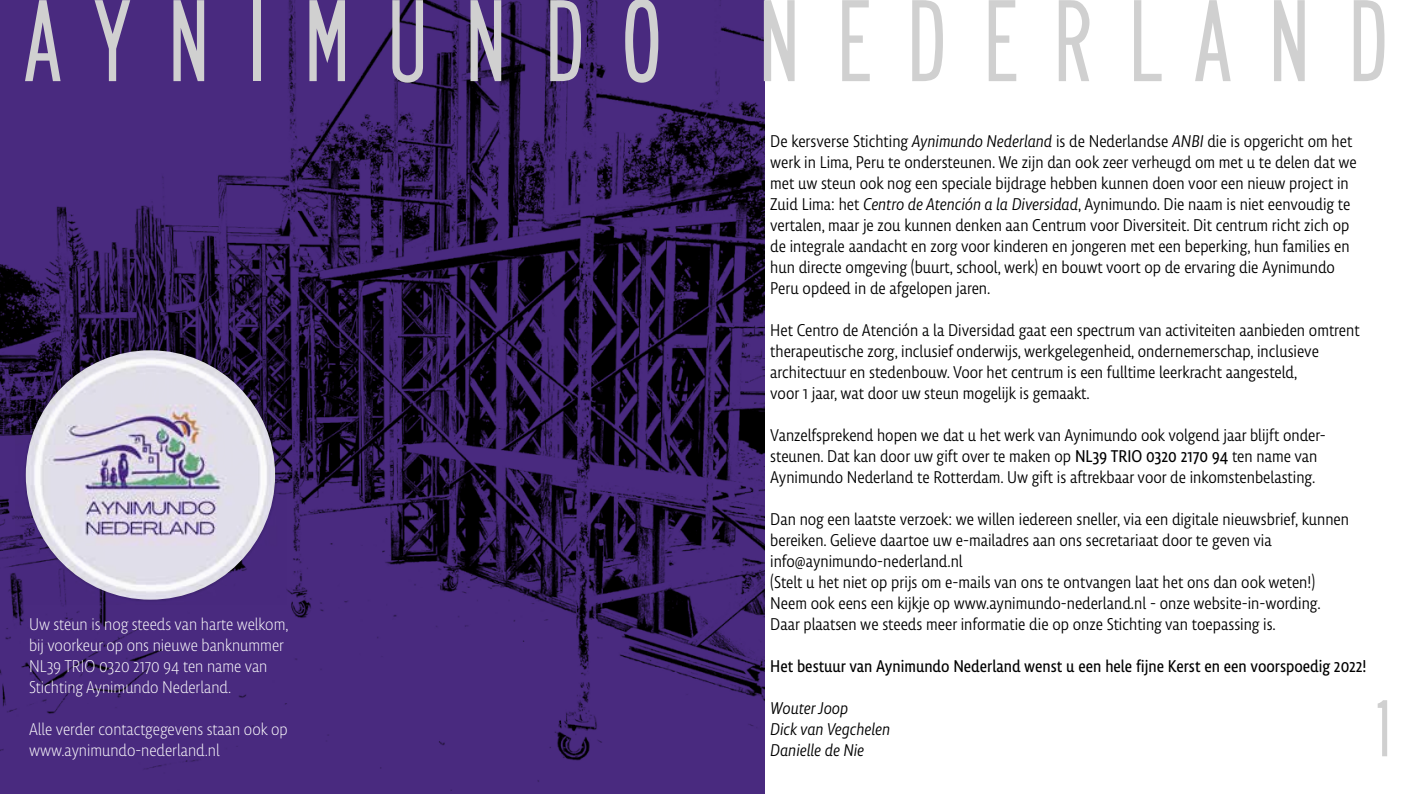
<style>
.page{position:relative;width:1414px;height:794px;background:#fff}
.page>*{position:absolute;margin:0;border:0;box-sizing:border-box;transform-origin:0 0}
.t1{font:121.45px "Saa Series AD";letter-spacing:.27em;color:#d0d0d0}
.t2{font:84px "Saa Series AD";color:#d0d0d0}
.t3{font:17.5px/21px "Lemon Sans Next Cond S Light";color:#000}
.t4{font:300 17.5px/21px "Lemon Sans Next Cond";color:#fff}
.t5{font:17.5px "Lemon Sans Next Cond";color:#000}
.t6{font:italic 17.5px/21px "Lemon Sans Next Cond S Light";color:#000}
.s1{font-style:italic}
.s2{font-family:"Lemon Sans Next Cond"}
</style>
<div class="page">
<img style="left:0;top:0;width:764px;height:794px">
<img style="left:15px;top:345px;width:272px;height:260px">
<h1 class="t1" style="left:23px;top:-23px;width:1369px">AYNIMUNDO NEDERLAND</h1>
<p class="t4" style="left:29px;top:614px;width:261px">Uw steun is nog steeds van harte welkom, bij voorkeur op ons nieuwe banknummer NL39 TRIO 0320 2170 94 ten name van Stichting Aynimundo Nederland.</p>
<p class="t4" style="left:29px;top:719px;width:260px">Alle verder contactgegevens staan ook op www.aynimundo-nederland.nl</p>
<p class="t3" style="left:770px;top:131px;width:588px">De kersverse Stichting <span class="s1">Aynimundo Nederland</span> is de Nederlandse <span class="s1">ANBI</span> die is opgericht om het werk in Lima, Peru te ondersteunen. We zijn dan ook zeer verheugd om met u te delen dat we met uw steun ook nog een speciale bijdrage hebben kunnen doen voor een nieuw project in Zuid Lima: het <span class="s1">Centro de Atención a la Diversidad</span>, Aynimundo. Die naam is niet eenvoudig te vertalen, maar je zou kunnen denken aan Centrum voor Diversiteit. Dit centrum richt zich op de integrale aandacht en zorg voor kinderen en jongeren met een beperking, hun families en hun directe omgeving (buurt, school, werk) en bouwt voort op de ervaring die Aynimundo Peru opdeed in de afgelopen jaren.</p>
<p class="t3" style="left:770px;top:320px;width:591px">Het Centro de Atención a la Diversidad gaat een spectrum van activiteiten aanbieden omtrent therapeutische zorg, inclusief onderwijs, werkgelegenheid, ondernemerschap, inclusieve architectuur en stedenbouw. Voor het centrum is een fulltime leerkracht aangesteld,<br>voor 1 jaar, wat door uw steun mogelijk is gemaakt.</p>
<p class="t3" style="left:770px;top:425px;width:557px">Vanzelfsprekend hopen we dat u het werk van Aynimundo ook volgend jaar blijft onder&shy;steunen. Dat kan door uw gift over te maken op <span class="s2">NL39 TRIO 0320 2170 94</span> ten name van<br>Aynimundo Nederland te Rotterdam. Uw gift is aftrekbaar voor de inkomstenbelasting.</p>
<p class="t3" style="left:770px;top:509px;width:580px">Dan nog een laatste verzoek: we willen iedereen sneller, via een digitale nieuwsbrief, kunnen bereiken. Gelieve daartoe uw e-mailadres aan ons secretariaat door te geven via info@aynimundo-nederland.nl<br>(Stelt u het niet op prijs om e-mails van ons te ontvangen laat het ons dan ook weten!)<br>Neem ook eens een kijkje op www.aynimundo-nederland.nl - onze website-in-wording.<br>Daar plaatsen we steeds meer informatie die op onze Stichting van toepassing is.</p>
<p class="t5" style="left:770px;top:656px;width:598px">Het bestuur van Aynimundo Nederland wenst u een hele fijne Kerst en een voorspoedig 2022!</p>
<p class="t6" style="left:770px;top:698px;width:121px">Wouter Joop<br>Dick van Vegchelen<br>Danielle de Nie</p>
<h2 class="t2" style="left:1374px;top:684px;width:20px">1</h2>
</div>
